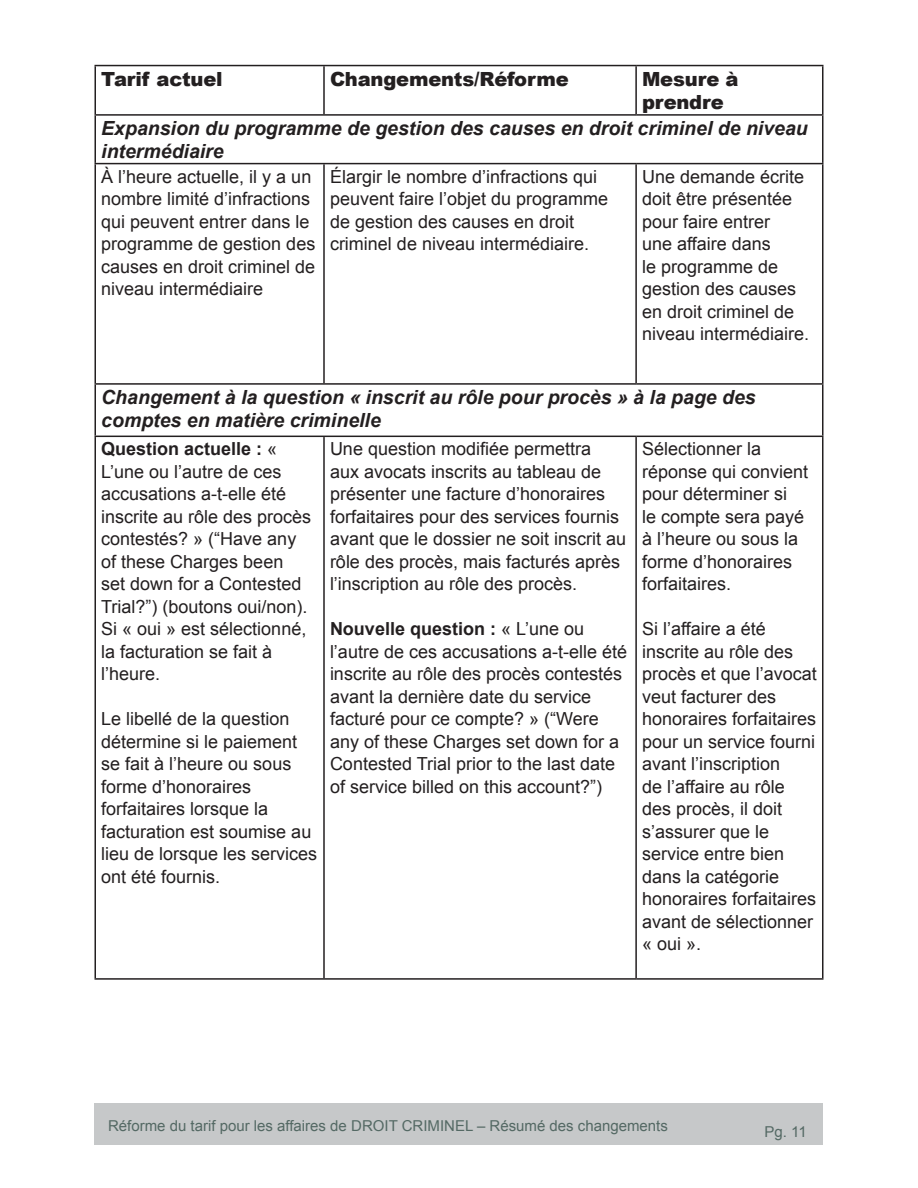
<style>
.page{position:relative;width:918px;height:1188px;background:#fff}
.page>*{position:absolute;margin:0;border:0;box-sizing:border-box;transform-origin:0 0}
.t1{font:italic 700 19.5px/22.5px "Arial";color:#231f20}
.Table_Header{font:900 19.5px/23.4px "Arial";letter-spacing:-.01em;color:#231f20}
.t2{font:18px/22.5px "Arial";color:#231f20}
.t3{font:15px "Arial";color:#546964}
.s1{font-weight:700}
</style>
<div class="page">
<div style="left:94px;top:1104px;width:730px;height:41px;background:#c6c8c9"></div>
<hr style="left:94px;top:65px;width:230px;height:1px;background:#231f20">
<hr style="left:94px;top:66px;width:2px;height:48px;background:#231f20">
<hr style="left:324px;top:65px;width:312px;height:1px;background:#231f20">
<hr style="left:323px;top:66px;width:2px;height:48px;background:#231f20">
<hr style="left:636px;top:65px;width:187px;height:1px;background:#231f20">
<hr style="left:635px;top:66px;width:2px;height:48px;background:#231f20">
<hr style="left:822px;top:66px;width:2px;height:48px;background:#231f20">
<hr style="left:94px;top:114px;width:230px;height:2px;background:#231f20">
<hr style="left:94px;top:116px;width:2px;height:47px;background:#231f20">
<hr style="left:324px;top:114px;width:312px;height:2px;background:#231f20">
<hr style="left:636px;top:114px;width:187px;height:2px;background:#231f20">
<hr style="left:822px;top:116px;width:2px;height:47px;background:#231f20">
<hr style="left:94px;top:163px;width:230px;height:1px;background:#231f20">
<hr style="left:94px;top:164px;width:2px;height:219px;background:#231f20">
<hr style="left:324px;top:163px;width:312px;height:1px;background:#231f20">
<hr style="left:323px;top:164px;width:2px;height:219px;background:#231f20">
<hr style="left:636px;top:163px;width:187px;height:1px;background:#231f20">
<hr style="left:635px;top:164px;width:2px;height:219px;background:#231f20">
<hr style="left:822px;top:164px;width:2px;height:219px;background:#231f20">
<hr style="left:94px;top:383px;width:230px;height:2px;background:#231f20">
<hr style="left:94px;top:385px;width:2px;height:51px;background:#231f20">
<hr style="left:324px;top:383px;width:312px;height:2px;background:#231f20">
<hr style="left:636px;top:383px;width:187px;height:2px;background:#231f20">
<hr style="left:822px;top:385px;width:2px;height:51px;background:#231f20">
<hr style="left:94px;top:436px;width:230px;height:1px;background:#231f20">
<hr style="left:94px;top:437px;width:2px;height:541px;background:#231f20">
<hr style="left:324px;top:436px;width:312px;height:1px;background:#231f20">
<hr style="left:323px;top:437px;width:2px;height:541px;background:#231f20">
<hr style="left:636px;top:436px;width:187px;height:1px;background:#231f20">
<hr style="left:635px;top:437px;width:2px;height:541px;background:#231f20">
<hr style="left:822px;top:437px;width:2px;height:541px;background:#231f20">
<hr style="left:94px;top:978px;width:230px;height:2px;background:#231f20">
<hr style="left:324px;top:978px;width:312px;height:2px;background:#231f20">
<hr style="left:636px;top:978px;width:187px;height:2px;background:#231f20">
<p class="Table_Header" style="left:101px;top:66px;width:123px">Tarif actuel</p>
<p class="Table_Header" style="left:330px;top:66px;width:240px">Changements/Réforme</p>
<p class="Table_Header" style="left:642px;top:66px;width:98px">Mesure à prendre</p>
<p class="t1" style="left:101px;top:118px;width:708px">Expansion du programme de gestion des causes en droit criminel de niveau intermédiaire</p>
<p class="t2" style="left:101px;top:165px;width:216px">À l’heure actuelle, il y a un nombre limité d’infractions qui peuvent entrer dans le programme de gestion des causes en droit criminel de niveau intermédiaire</p>
<p class="t2" style="left:330px;top:165px;width:280px">Élargir le nombre d’infractions qui peuvent faire l’objet du programme de gestion des causes en droit criminel de niveau intermédiaire.</p>
<p class="t2" style="left:642px;top:165px;width:169px">Une demande écrite doit être présentée pour faire entrer<br>une affaire dans<br>le programme de gestion des causes en droit criminel de niveau intermédiaire.</p>
<p class="t1" style="left:101px;top:387px;width:656px">Changement à la question « inscrit au rôle pour procès » à la page des comptes en matière criminelle</p>
<p class="t2" style="left:101px;top:438px;width:212px"><span class="s1">Question actuelle :</span> «<br>L’une ou l’autre de ces accusations a-t-elle été inscrite au rôle des procès contestés? » (“Have any of these Charges been set down for a Contested<br>Trial?”) (boutons oui/non).<br>Si « oui » est sélectionné, la facturation se fait à l’heure.</p>
<p class="t2" style="left:101px;top:708px;width:218px">Le libellé de la question détermine si le paiement se fait à l’heure ou sous forme d’honoraires forfaitaires lorsque la facturation est soumise au lieu de lorsque les services ont été fournis.</p>
<p class="t2" style="left:330px;top:438px;width:298px">Une question modifiée permettra<br>aux avocats inscrits au tableau de présenter une facture d’honoraires forfaitaires pour des services fournis avant que le dossier ne soit inscrit au rôle des procès, mais facturés après l’inscription au rôle des procès.</p>
<p class="t2" style="left:330px;top:618px;width:299px"><span class="s1">Nouvelle question :</span> « L’une ou l’autre de ces accusations a-t-elle été inscrite au rôle des procès contestés avant la dernière date du service facturé pour ce compte? » (“Were any of these Charges set down for a Contested Trial prior to the last date of service billed on this account?”)</p>
<p class="t2" style="left:642px;top:438px;width:168px">Sélectionner la réponse qui convient pour déterminer si<br>le compte sera payé à l’heure ou sous la forme d’honoraires forfaitaires.</p>
<p class="t2" style="left:642px;top:618px;width:176px">Si l’affaire a été inscrite au rôle des procès et que l’avocat veut facturer des honoraires forfaitaires pour un service fourni avant l’inscription<br>de l’affaire au rôle des procès, il doit s’assurer que le service entre bien dans la catégorie honoraires forfaitaires avant de sélectionner « oui ».</p>
<p class="t3" style="left:108px;top:1116px;width:561px">Réforme du tarif pour les affaires de DROIT CRIMINEL – Résumé des changements</p>
<p class="t3" style="left:765px;top:1122px;width:44px">Pg. 11</p>
</div>
